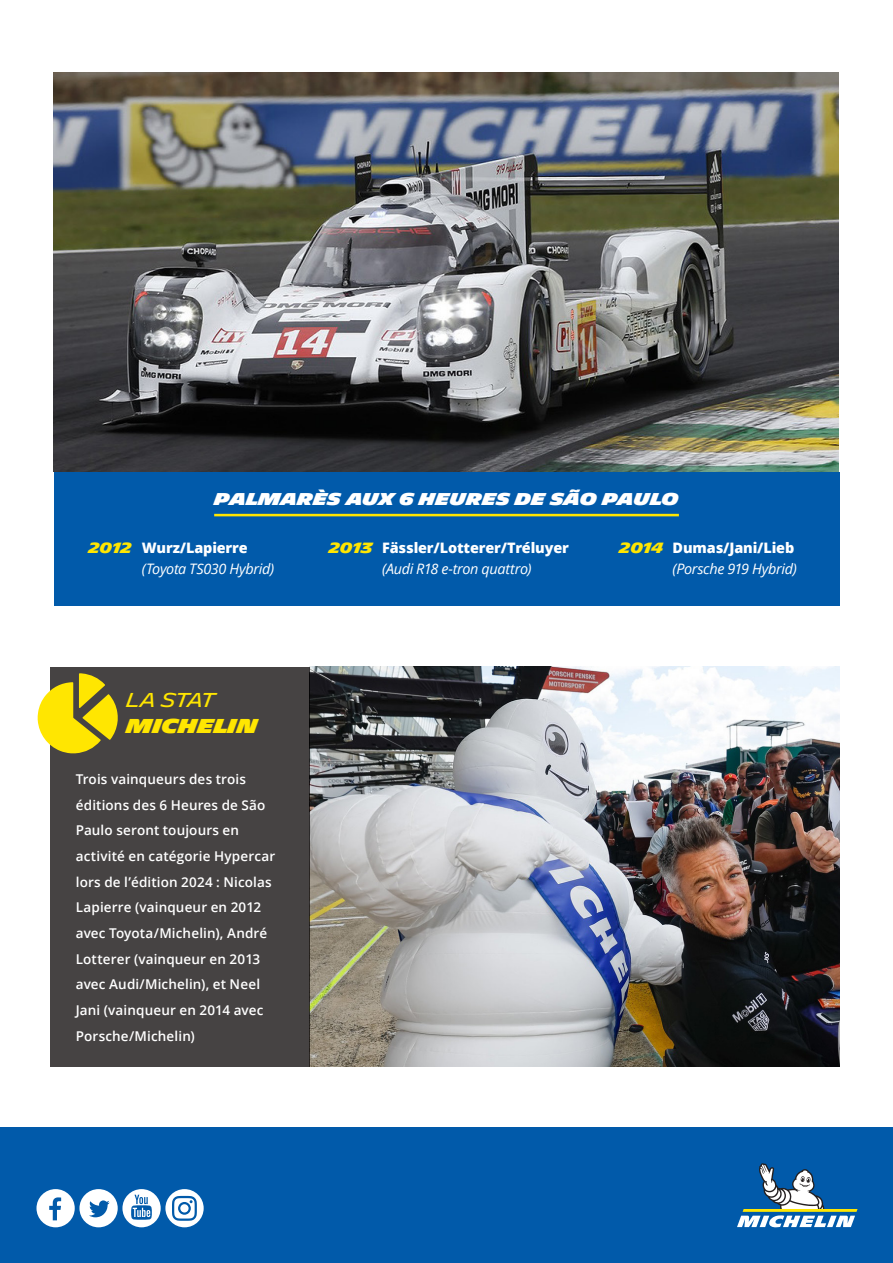
<style>
.page{position:relative;width:893px;height:1263px;background:#fff}
.page>*{position:absolute;margin:0;border:0;box-sizing:border-box;transform-origin:0 0}
.t1{font:900 19.5px/26px "Michelin";letter-spacing:-.01em;color:#ffe601}
.t2{font:900 16.65px "Michelin";letter-spacing:-.015em;color:#fff}
.t3{font:800 14.4px "Open Sans";letter-spacing:-.01em;color:#fff}
.t4{font:italic 14.4px "Open Sans";letter-spacing:-.025em;color:#fff}
.t5{font:600 13.5px/25.7px "Open Sans";letter-spacing:.01em;color:#fff}
.s1{font-family:"Michelin";font-weight:700;color:#ffe601}
.s2{font-weight:400}
</style>
<div class="page">
<div style="left:0;top:1127px;width:893px;height:136px;background:#015aaa"></div>
<svg style="left:737px;top:1163px;width:120px;height:64px"></svg>
<svg style="left:36px;top:1189px;width:125px;height:38px"></svg>
<div style="left:165px;top:1189px;width:39px;height:38px;background:#fff;border-radius:50%"></div>
<svg style="left:172px;top:1196px;width:25px;height:25px"></svg>
<img style="left:309px;top:667px;width:530px;height:399px">
<div style="left:50px;top:667px;width:259px;height:399px;background:#464343"></div>
<svg style="left:38px;top:673px;width:80px;height:80px"></svg>
<img style="left:54px;top:72px;width:785px;height:400px">
<div style="left:54px;top:472px;width:785px;height:133px;background:#015aaa"></div>
<hr style="left:214px;top:514px;width:465px;height:2px;background:#ffe601">
<p class="t2" style="left:214px;top:490px;width:466px">PALMARÈS AUX 6 HEURES DE SÃO PAULO</p>
<p class="t3" style="left:89px;top:537px;width:160px"><span class="s1">2012</span> Wurz/Lapierre</p>
<p class="t4" style="left:142px;top:558px;width:134px">(Toyota TS030 Hybrid)</p>
<p class="t3" style="left:620px;top:537px;width:176px"><span class="s1">2014</span> Dumas/Jani/Lieb</p>
<p class="t4" style="left:673px;top:558px;width:126px">(Porsche 919 Hybrid)</p>
<p class="t3" style="left:329px;top:537px;width:241px"><span class="s1">2013</span> Fässler/Lotterer/Tréluyer</p>
<p class="t4" style="left:382px;top:558px;width:151px">(Audi R18 e-tron quattro)</p>
<p class="t1" style="left:126px;top:687px;width:133px"><span class="s2">LA STAT<br></span>MICHELIN</p>
<p class="t5" style="left:76px;top:766px;width:201px">Trois vainqueurs des trois éditions des 6 Heures de São<br>Paulo seront toujours en activité en catégorie Hypercar lors de l’édition 2024 : Nicolas<br>Lapierre (vainqueur en 2012 avec Toyota/Michelin), André<br>Lotterer (vainqueur en 2013 avec Audi/Michelin), et Neel<br>Jani (vainqueur en 2014 avec<br>Porsche/Michelin)</p>
</div>
